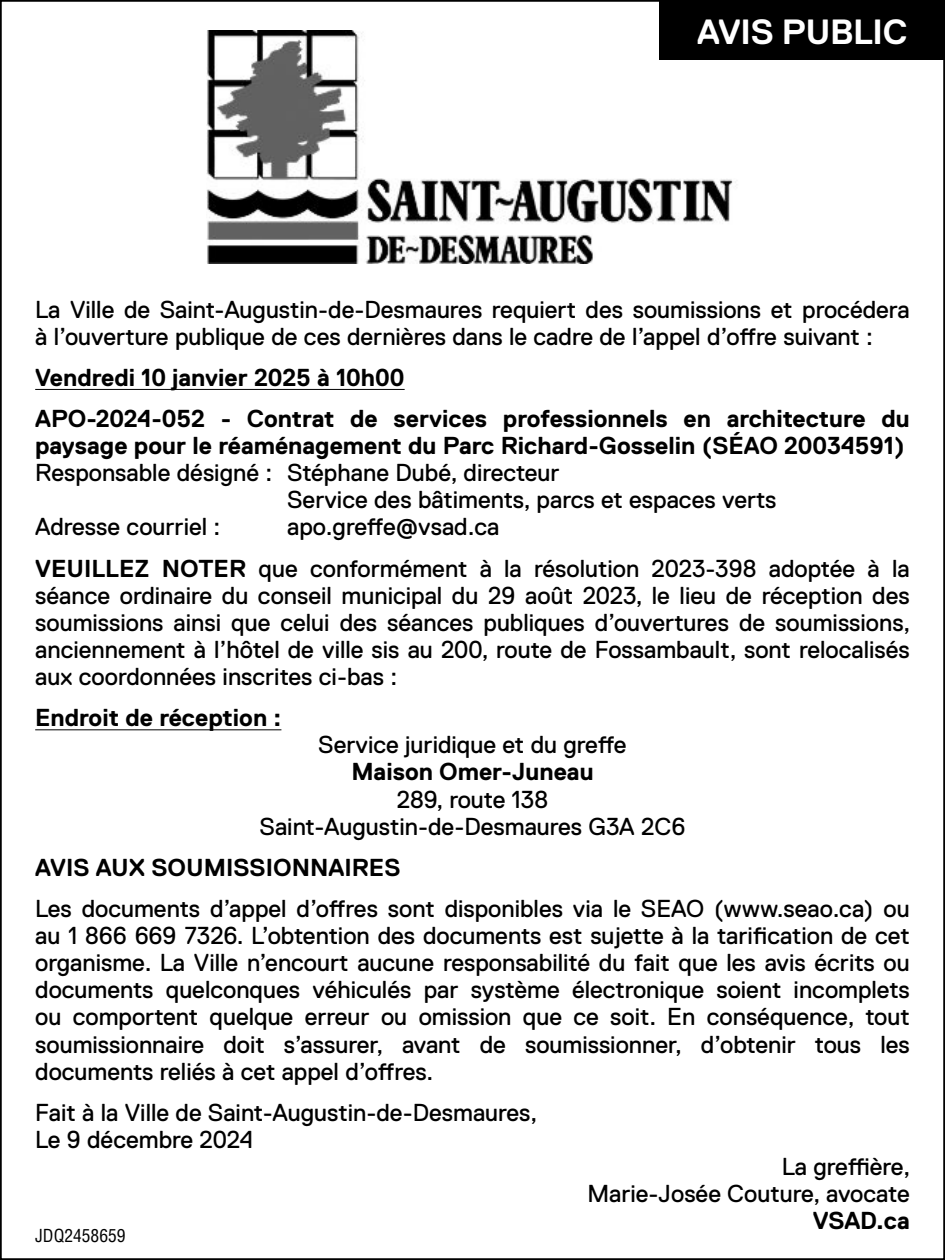
<style>
.page{position:relative;width:945px;height:1260px;background:#fff}
.page>*{position:absolute;margin:0;border:0;box-sizing:border-box;transform-origin:0 0}
.t1{font:700 35px "Replica Pro";letter-spacing:-.01em;color:#fff}
.t2{font:24.5px/27.3px "Replica Pro";color:#000}
.t3{font:700 24.5px/41.3px "Replica Pro";color:#000}
.t4{font:condensed 17.5px "Helvetica LT Std";color:#000}
.s1{font-weight:700}
</style>
<div class="page">
<hr style="left:35px;top:389px;width:370px;height:1px;background:#000">
<hr style="left:35px;top:729px;width:246px;height:1px;background:#000">
<img style="left:206px;top:30px;width:527px;height:233px">
<div style="left:659px;top:0;width:286px;height:60px;background:#000"></div>
<h1 class="t1" style="left:697px;top:19px;width:212px">AVIS PUBLIC</h1>
<p class="t2" style="left:35px;top:298px;width:876px">La Ville de Saint-Augustin-de-Desmaures requiert des soumissions et procédera à l’ouverture publique de ces dernières dans le cadre de l’appel d’offre suivant :</p>
<p class="t3" style="left:35px;top:359px;width:876px">Vendredi 10 janvier 2025 à 10h00<br>APO-2024-052 - Contrat de services professionnels en architecture du</p>
<p class="t3" style="left:35px;top:427px;width:871px">paysage pour le réaménagement du Parc Richard-Gosselin (SÉAO 20034591)</p>
<p class="t2" style="left:35px;top:461px;width:526px">Responsable désigné : Stéphane Dubé, directeur</p>
<p class="t2" style="left:287px;top:489px;width:491px">Service des bâtiments, parcs et espaces verts</p>
<p class="t2" style="left:35px;top:516px;width:187px">Adresse courriel :</p>
<p class="t2" style="left:35px;top:509px;width:876px;line-height:41.3px;text-indent:252px">apo.greffe@vsad.ca<br><span class="s1">VEUILLEZ NOTER</span> que conformément à la résolution 2023-398 adoptée à la</p>
<p class="t2" style="left:35px;top:584px;width:877px;text-align:justify">séance ordinaire du conseil municipal du 29 août 2023, le lieu de réception des soumissions ainsi que celui des séances publiques d’ouvertures de soumissions, anciennement à l’hôtel de ville sis au 200, route de Fossambault, sont relocalisés aux coordonnées inscrites ci-bas :</p>
<p class="t3" style="left:35px;top:699px;width:248px">Endroit de réception :</p>
<p class="t2" style="left:318px;top:734px;width:310px">Service juridique et du greffe</p>
<p class="t3" style="left:351px;top:754px;width:244px">Maison Omer-Juneau</p>
<p class="t2" style="left:260px;top:788px;width:427px;text-align:center">289, route 138<br>Saint-Augustin-de-Desmaures G3A 2C6</p>
<p class="t3" style="left:35px;top:849px;width:367px">AVIS AUX SOUMISSIONNAIRES</p>
<p class="t2" style="left:35px;top:897px;width:876px;text-align:justify">Les documents d’appel d’offres sont disponibles via le SEAO (www.seao.ca) ou au 1 866 669 7326. L’obtention des documents est sujette à la tarification de cet organisme. La Ville n’encourt aucune responsabilité du fait que les avis écrits ou documents quelconques véhiculés par système électronique soient incomplets ou comportent quelque erreur ou omission que ce soit. En conséquence, tout soumissionnaire doit s’assurer, avant de soumissionner, d’obtenir tous les documents reliés à cet appel d’offres.</p>
<p class="t2" style="left:35px;top:1101px;width:504px">Fait à la Ville de Saint-Augustin-de-Desmaures,<br>Le 9 décembre 2024</p>
<p class="t2" style="left:587px;top:1155px;width:324px;text-align:right">La greffière,<br>Marie-Josée Couture, avocate</p>
<p class="t3" style="left:813px;top:1203px;width:99px">VSAD.ca</p>
<p class="t4" style="left:35px;top:1229px;width:92px">JDQ2458659</p>
</div>
